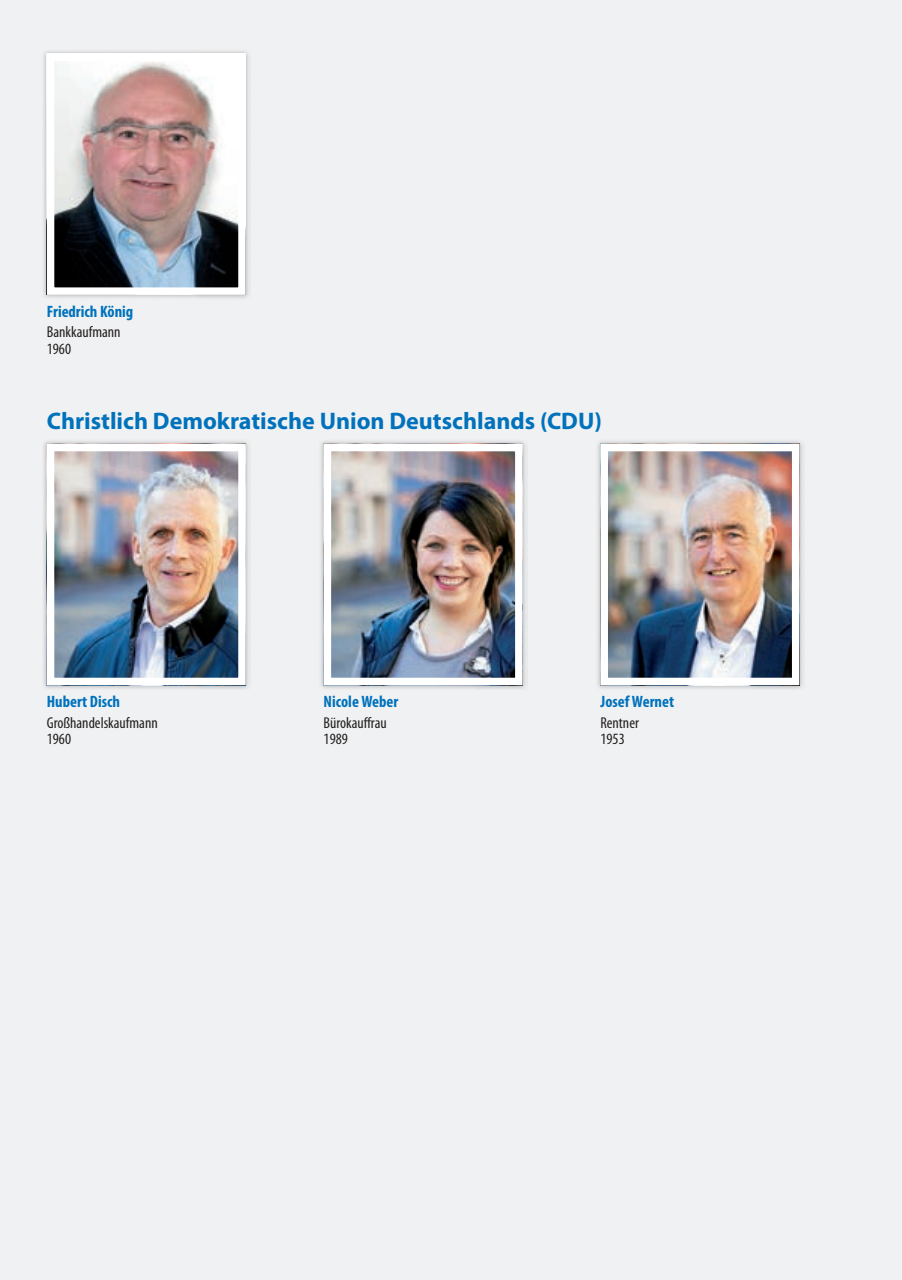
<style>
.page{position:relative;width:902px;height:1280px;background:#fff}
.page>*{position:absolute;margin:0;border:0;box-sizing:border-box;transform-origin:0 0}
.t1{font:700 24px "Myriad Pro";color:#0072bc}
.t2{font:700 condensed 16.5px "Myriad Pro";color:#0072bc}
.t3{font:condensed 15.75px/16.5px "Myriad Pro";color:#231f20}
</style>
<div class="page">
<div style="left:0;top:0;width:901px;height:1280px;background:#f0f1f2"></div>
<img style="left:42px;top:49px;width:208px;height:251px">
<img style="left:47px;top:54px;width:199px;height:241px">
<img style="left:42px;top:439px;width:208px;height:251px">
<img style="left:47px;top:444px;width:199px;height:241px">
<img style="left:319px;top:439px;width:208px;height:251px">
<img style="left:323px;top:444px;width:199px;height:241px">
<img style="left:595px;top:439px;width:209px;height:251px">
<img style="left:600px;top:444px;width:199px;height:241px">
<p class="t2" style="left:47px;top:302px;width:88px">Friedrich König</p>
<p class="t3" style="left:47px;top:324px;width:75px">Bankkaufmann<br>1960</p>
<h1 class="t1" style="left:47px;top:405px;width:556px">Christlich Demokratische Union Deutschlands (CDU)</h1>
<p class="t2" style="left:47px;top:692px;width:75px">Hubert Disch</p>
<p class="t3" style="left:47px;top:715px;width:112px">Großhandelskaufmann<br>1960</p>
<p class="t2" style="left:323px;top:692px;width:76px">Nicole Weber</p>
<p class="t3" style="left:323px;top:715px;width:65px">Bürokauffrau<br>1989</p>
<p class="t2" style="left:600px;top:692px;width:75px">Josef Wernet</p>
<p class="t3" style="left:600px;top:715px;width:40px">Rentner<br>1953</p>
</div>
